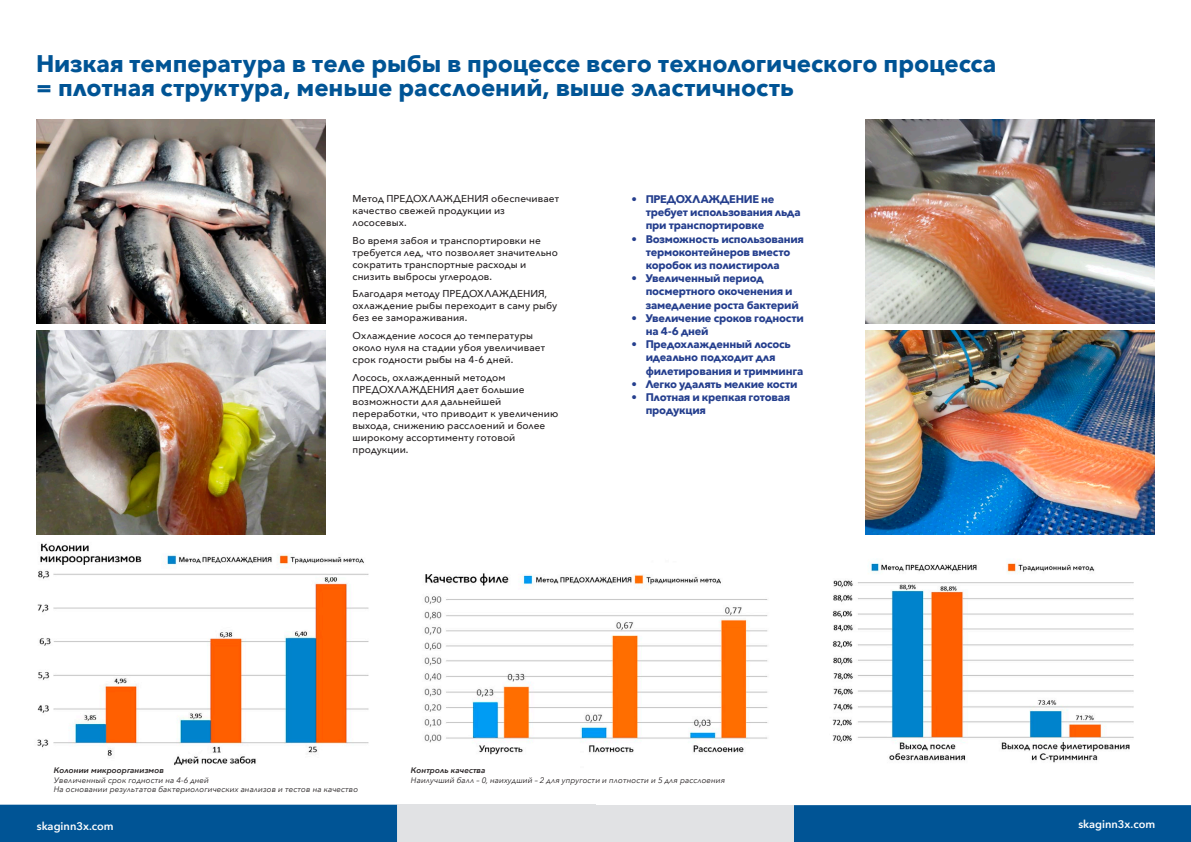
<style>
.page{position:relative;width:1191px;height:842px;background:#fff}
.page>*{position:absolute;margin:0;border:0;box-sizing:border-box;transform-origin:0 0}
.t1{font:700 24px/24px "Avenir Next";letter-spacing:-.005em;color:#005495}
.t2{font:700 11px/13.2px "Avenir Next";letter-spacing:-.02em;color:#253f8e}
.t3{font:600 11px "Avenir Next";color:#fff}
.t4{font:500 10px/12px "Avenir Next";letter-spacing:.005em;color:#231f20}
.t5{font:italic 8px/9.6px "Avenir Next";color:#231f20}
.t6{font:italic 600 8px "Avenir Next";color:#231f20}
</style>
<div class="page">
<div style="left:595px;top:805px;width:199px;height:37px;background:#e1e2e4"></div>
<div style="left:794px;top:805px;width:397px;height:37px;background:#005495"></div>
<div style="left:397px;top:805px;width:198px;height:37px;background:#e1e2e4"></div>
<div style="left:0;top:805px;width:397px;height:37px;background:#005495"></div>
<img style="left:36px;top:119px;width:290px;height:204px">
<img style="left:865px;top:331px;width:290px;height:204px">
<img style="left:865px;top:119px;width:290px;height:204px">
<img style="left:36px;top:331px;width:290px;height:204px">
<img style="left:424px;top:573px;width:344px;height:182px">
<img style="left:37px;top:543px;width:332px;height:222px">
<img style="left:832px;top:559px;width:302px;height:204px">
<h1 class="t1" style="left:36px;top:51px;width:962px">Низкая температура в теле рыбы в процессе всего технологического процесса = плотная структура, меньше расслоений, выше эластичность</h1>
<p class="t4" style="left:352px;top:192px;width:208px">Метод ПРЕДОХЛАЖДЕНИЯ обеспечивает качество свежей продукции из лососевых.</p>
<p class="t4" style="left:352px;top:234px;width:207px">Во время забоя и транспортировки не требуется лед, что позволяет значительно сократить транспортные расходы и снизить выбросы углеродов.</p>
<p class="t4" style="left:352px;top:288px;width:206px">Благодаря методу ПРЕДОХЛАЖДЕНИЯ, охлаждение рыбы переходит в саму рыбу без ее замораживания.</p>
<p class="t4" style="left:352px;top:329px;width:194px">Охлаждение лосося до температуры около нуля на стадии убоя увеличивает срок годности рыбы на 4-6 дней.</p>
<p class="t4" style="left:352px;top:371px;width:207px">Лосось, охлажденный методом<br>ПРЕДОХЛАЖДЕНИЯ дает большие возможности для дальнейшей переработки, что приводит к увеличению выхода, снижению расслоений и более широкому ассортименту готовой продукции.</p>
<p class="t2" style="left:645px;top:192px;width:156px;text-indent:-14px">• ПРЕДОХЛАЖДЕНИЕ не требует использования льда при транспортировке</p>
<p class="t2" style="left:645px;top:232px;width:159px;text-indent:-14px">• Возможность использования термоконтейнеров вместо коробок из полистирола</p>
<p class="t2" style="left:645px;top:272px;width:155px;text-indent:-14px">• Увеличенный период посмертного окоченения и замедление роста бактерий</p>
<p class="t2" style="left:645px;top:311px;width:160px;text-indent:-14px">• Увеличение сроков годности на 4-6 дней</p>
<p class="t2" style="left:645px;top:338px;width:159px;text-indent:-14px">• Предохлажденный лосось идеально подходит для филетирования и тримминга</p>
<p class="t2" style="left:631px;top:377px;width:168px">• Легко удалять мелкие кости</p>
<p class="t2" style="left:645px;top:390px;width:146px;text-indent:-14px">• Плотная и крепкая готовая продукция</p>
<p class="t6" style="left:54px;top:764px;width:112px">Колонии микроорганизмов</p>
<p class="t5" style="left:54px;top:775px;width:306px">Увеличенный срок годности на 4-6 дней<br>На основании результатов бактериологических анализов и тестов на качество</p>
<p class="t6" style="left:411px;top:763px;width:76px">Контроль качества</p>
<p class="t5" style="left:411px;top:775px;width:316px">Наилучший балл – 0, наихудший – 2 для упругости и плотности и 5 для расслоения</p>
<p class="t3" style="left:37px;top:816px;width:78px">skaginn3x.com</p>
<p class="t3" style="left:1078px;top:815px;width:78px">skaginn3x.com</p>
</div>
